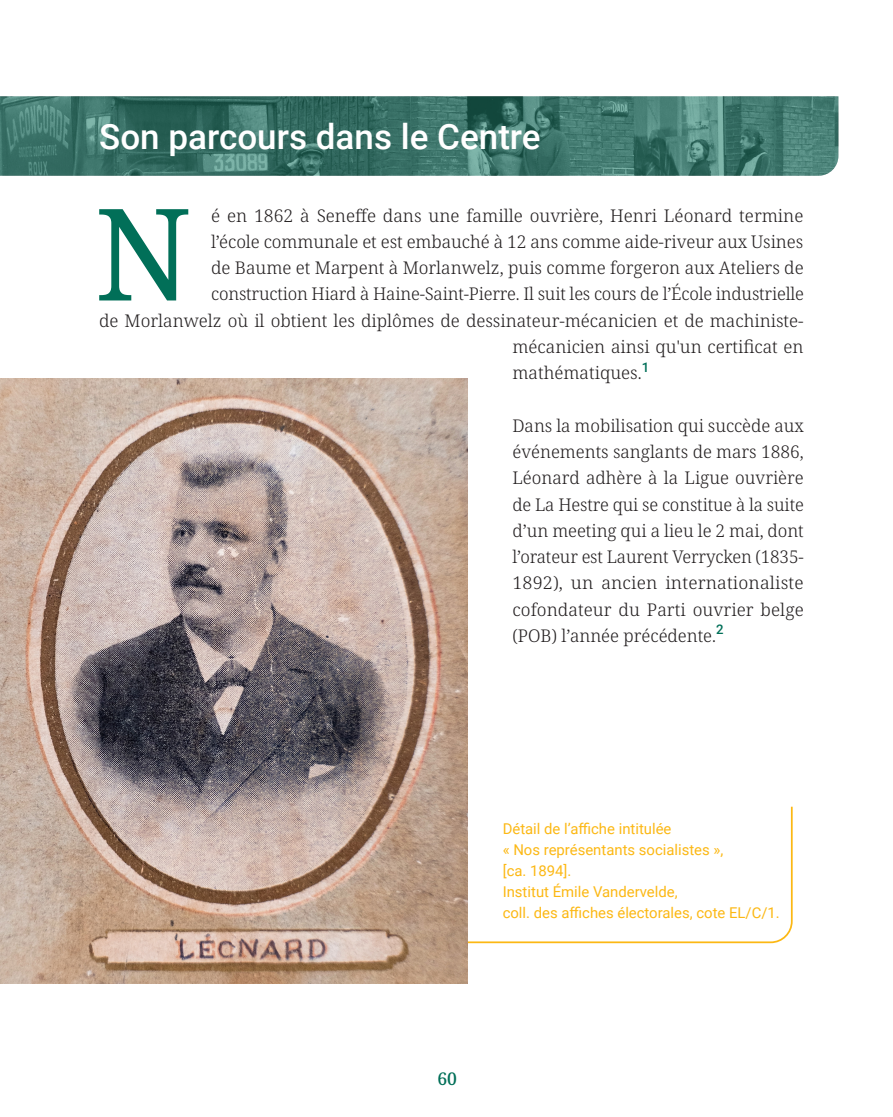
<style>
.page{position:relative;width:893px;height:1117px;background:#fff}
.page>*{position:absolute;margin:0;border:0;box-sizing:border-box;transform-origin:0 0}
._4__TEXTE_COURANT_-_Carnet_Carhop{font:127.75px "Noto Serif";color:#016f58}
._2__TITRES_Niv_2_en_intro_-_Carnet_Carhop{font:500 35px "Roboto";color:#fff}
._4__TEXTE_COURANT_-_Carnet_Carhop-2{font:300 17.5px/26.2px "Noto Serif";color:#231f20;text-align:justify}
.t1{font:500 17.5px "Noto Serif";color:#016f58}
._6__LEGENDE_IMAGE_-_Carnet_Carhop{font:14.88px/21px "Roboto";color:#fcb814}
</style>
<div class="page">
<svg style="left:0;top:96px;width:838px;height:80px;background:#3f756b"></svg>
<svg style="left:468px;top:806px;width:325px;height:137px"></svg>
<img style="left:0;top:379px;width:468px;height:604px">
<p class="_2__TITRES_Niv_2_en_intro_-_Carnet_Carhop" style="left:99px;top:112px;width:443px">Son parcours dans le Centre</p>
<p class="_4__TEXTE_COURANT_-_Carnet_Carhop" style="left:94px;top:166px;width:99px">N</p>
<p class="_4__TEXTE_COURANT_-_Carnet_Carhop-2" style="left:211px;top:203px;width:594px">é en 1862 à Seneffe dans une famille ouvrière, Henri Léonard termine</p>
<p class="_4__TEXTE_COURANT_-_Carnet_Carhop-2" style="left:211px;top:229px;width:594px">l’école communale et est embauché à 12 ans comme aide-riveur aux Usines</p>
<p class="_4__TEXTE_COURANT_-_Carnet_Carhop-2" style="left:211px;top:255px;width:594px">de Baume et Marpent à Morlanwelz, puis comme forgeron aux Ateliers de</p>
<p class="_4__TEXTE_COURANT_-_Carnet_Carhop-2" style="left:211px;top:281px;width:594px">construction Hiard à Haine-Saint-Pierre. Il suit les cours de l’École industrielle</p>
<p class="_4__TEXTE_COURANT_-_Carnet_Carhop-2" style="left:99px;top:308px;width:706px">de Morlanwelz où il obtient les diplômes de dessinateur-mécanicien et de machiniste-</p>
<p class="_4__TEXTE_COURANT_-_Carnet_Carhop-2" style="left:512px;top:334px;width:293px">mécanicien ainsi qu'un certificat en</p>
<p class="_4__TEXTE_COURANT_-_Carnet_Carhop-2" style="left:512px;top:360px;width:138px">mathématiques.<sup>1</sup></p>
<p class="_4__TEXTE_COURANT_-_Carnet_Carhop-2" style="left:512px;top:413px;width:293px">Dans la mobilisation qui succède aux événements sanglants de mars 1886, Léonard adhère à la Ligue ouvrière de La Hestre qui se constitue à la suite d’un meeting qui a lieu le 2 mai, dont l’orateur est Laurent Verrycken (1835- 1892), un ancien internationaliste cofondateur du Parti ouvrier belge (POB) l’année précédente.<sup>2</sup></p>
<p class="_6__LEGENDE_IMAGE_-_Carnet_Carhop" style="left:503px;top:817px;width:222px">Détail de l’affiche intitulée<br>« Nos représentants socialistes », [ca. 1894].</p>
<p class="_6__LEGENDE_IMAGE_-_Carnet_Carhop" style="left:503px;top:880px;width:279px">Institut Émile Vandervelde,<br>coll. des affiches électorales, cote EL/C/1.</p>
<p class="t1" style="left:437px;top:1065px;width:21px">60</p>
</div>
